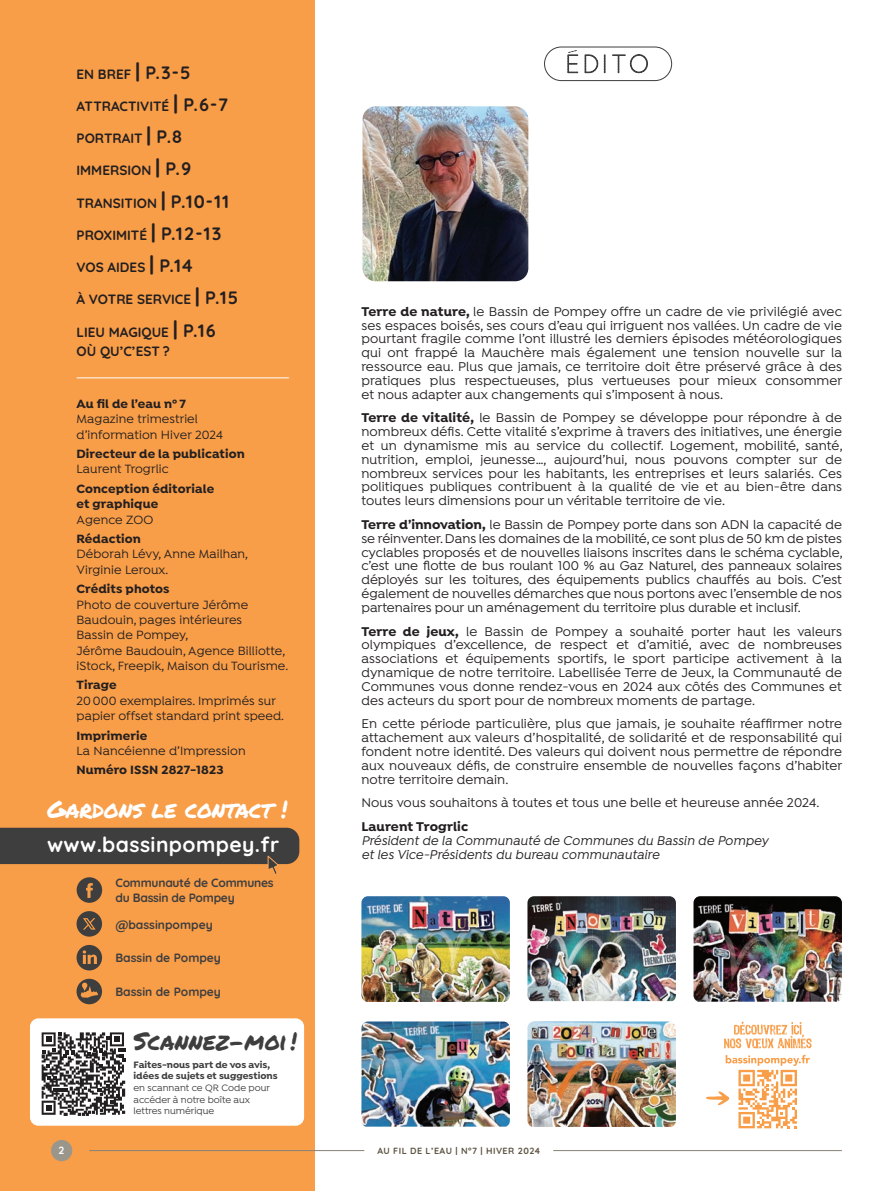
<style>
.page{position:relative;width:893px;height:1191px;background:#fff}
.page>*{position:absolute;margin:0;border:0;box-sizing:border-box;transform-origin:0 0}
.t1{font:24.45px "Permanent Marker";letter-spacing:.01em;color:#3e3e3f}
.t2{font:24px "Permanent Marker";letter-spacing:-.01em;color:#fff}
.t3{font:700 21px "Quicksand";letter-spacing:.02em;color:#fff}
.t4{font:500 13.5px/13.8px "Isidora";letter-spacing:.01em;color:#231f20;text-align:justify}
.t5{font:700 13.5px/19.5px "Quicksand";color:#231f20}
.t6{font:italic 500 13.5px/13.8px "Isidora";letter-spacing:.01em;color:#231f20}
.t7{font:700 13.5px "Isidora";letter-spacing:.01em;color:#231f20}
.t8{font:500 12.75px/15.3px "Isidora";letter-spacing:.01em;color:#231f20}
.t9{font:700 12.75px/15.3px "Isidora";letter-spacing:.01em;color:#231f20}
.t10{font:700 12px/14.4px "Quicksand";letter-spacing:-.005em;color:#3e3e3f}
.t11{font:700 10.5px "Quicksand";color:#fff}
.t12{font:500 9.9px/11.6px "Isidora";color:#3e3e3f}
.t13{font:700 9.9px/11.6px "Isidora";color:#3e3e3f}
.t14{font:700 9px "Quicksand";letter-spacing:.05em;color:#5e5543}
.s1{font-size:21px}
.s2{font-size:18px}
.s3{font-size:13.5px}
.s4{font-weight:700}
</style>
<div class="page">
<img style="left:361px;top:896px;width:149px;height:106px">
<img style="left:361px;top:1021px;width:149px;height:105px">
<img style="left:527px;top:896px;width:149px;height:105px">
<img style="left:527px;top:1021px;width:149px;height:105px">
<img style="left:693px;top:896px;width:149px;height:105px">
<div style="left:0;top:0;width:315px;height:1191px;background:#f89d48"></div>
<hr style="left:77px;top:377px;width:212px;height:1px;background:#fff">
<img style="left:362px;top:106px;width:166px;height:175px">
<div style="left:29px;top:1017px;width:276px;height:109px;background:#fff;border-radius:9px"></div>
<div style="left:28px;top:1017px;width:278px;height:110px;border:1px solid #f89d48;border-radius:9px"></div>
<svg style="left:42px;top:1032px;width:83px;height:84px"></svg>
<svg style="left:724px;top:1021px;width:88px;height:27px"></svg>
<svg style="left:706px;top:1055px;width:104px;height:73px"></svg>
<hr style="left:554px;top:1150px;width:288px;height:1px;background:#878277">
<hr style="left:90px;top:1150px;width:274px;height:1px;background:#878277">
<div style="left:51px;top:1140px;width:21px;height:21px;background:#9b968c;border-radius:50%"></div>
<svg style="left:585px;top:55px;width:13px;height:18px"></svg>
<svg style="left:604px;top:55px;width:1px;height:18px"></svg>
<svg style="left:612px;top:54px;width:36px;height:19px"></svg>
<div style="left:544px;top:47px;width:128px;height:34px;border:1px solid #3e3e3f;border-radius:17px"></div>
<svg style="left:568px;top:50px;width:10px;height:23px"></svg>
<svg style="left:0;top:827px;width:299px;height:75px"></svg>
<svg style="left:77px;top:945px;width:25px;height:25px"></svg>
<svg style="left:77px;top:978px;width:25px;height:26px"></svg>
<div style="left:77px;top:911px;width:25px;height:25px;background:#3e3e3f;border-radius:50%"></div>
<svg style="left:83px;top:918px;width:12px;height:11px"></svg>
<p class="t5" style="left:77px;top:63px;width:115px">EN BREF <span class="s1">|</span> <span class="s2">P.3-5</span></p>
<p class="t5" style="left:77px;top:95px;width:153px">ATTRACTIVITÉ <span class="s1">|</span> <span class="s2">P.6-7</span></p>
<p class="t5" style="left:77px;top:127px;width:107px">PORTRAIT <span class="s1">|</span> <span class="s2">P.8</span></p>
<p class="t5" style="left:77px;top:159px;width:116px">IMMERSION <span class="s1">|</span> <span class="s2">P.9</span></p>
<p class="t5" style="left:77px;top:192px;width:154px">TRANSITION <span class="s1">|</span> <span class="s2">P.10-11</span></p>
<p class="t5" style="left:77px;top:224px;width:146px">PROXIMITÉ <span class="s1">|</span> <span class="s2">P.12-13</span></p>
<p class="t5" style="left:77px;top:256px;width:118px">VOS AIDES <span class="s1">|</span> <span class="s2">P.14</span></p>
<p class="t5" style="left:77px;top:288px;width:163px">À VOTRE SERVICE <span class="s1">|</span> <span class="s2">P.15</span></p>
<p class="t5" style="left:77px;top:321px;width:141px">LIEU MAGIQUE <span class="s1">|</span> <span class="s2">P.16<br></span>OÙ QU’C’EST ?</p>
<p class="t9" style="left:77px;top:396px;width:111px">Au fil de l’eau nº 7</p>
<p class="t8" style="left:77px;top:412px;width:148px">Magazine trimestriel d’information Hiver 2024</p>
<p class="t9" style="left:77px;top:446px;width:170px">Directeur de la publication</p>
<p class="t8" style="left:77px;top:462px;width:94px">Laurent Trogrlic</p>
<p class="t9" style="left:77px;top:481px;width:139px">Conception éditoriale et graphique</p>
<p class="t8" style="left:77px;top:512px;width:78px">Agence ZOO</p>
<p class="t9" style="left:77px;top:531px;width:66px">Rédaction</p>
<p class="t8" style="left:77px;top:547px;width:173px">Déborah Lévy, Anne Mailhan,<br>Virginie Leroux.</p>
<p class="t9" style="left:77px;top:582px;width:95px">Crédits photos</p>
<p class="t8" style="left:77px;top:597px;width:213px">Photo de couverture Jérôme<br>Baudouin, pages intérieures<br>Bassin de Pompey,<br>Jérôme Baudouin, Agence Billiotte, iStock, Freepik, Maison du Tourisme.</p>
<p class="t9" style="left:77px;top:678px;width:42px">Tirage</p>
<p class="t8" style="left:77px;top:693px;width:209px">20 000 exemplaires. Imprimés sur papier offset standard print speed.</p>
<p class="t9" style="left:77px;top:728px;width:72px">Imprimerie</p>
<p class="t8" style="left:77px;top:743px;width:171px">La Nancéienne d’Impression</p>
<p class="t9" style="left:77px;top:763px;width:149px">Numéro ISSN 2827-1823</p>
<h2 class="t2" style="left:47px;top:791px;width:242px">GARDONS LE CONTACT !</h2>
<h3 class="t3" style="left:47px;top:828px;width:234px">www.bassinpompey.fr</h3>
<p class="t10" style="left:115px;top:874px;width:160px">Communauté de Communes du Bassin de Pompey</p>
<p class="t10" style="left:115px;top:916px;width:99px"><span class="s3">@</span>bassinpompey</p>
<p class="t10" style="left:115px;top:949px;width:107px">Bassin de Pompey</p>
<p class="t10" style="left:115px;top:983px;width:107px">Bassin de Pompey</p>
<h1 class="t1" style="left:134px;top:1022px;width:165px">SCANNEZ-MOI!</h1>
<p class="t13" style="left:134px;top:1059px;width:146px">Faites-nous part de vos avis, idées de sujets et suggestions</p>
<p class="t12" style="left:134px;top:1082px;width:138px">en scannant ce QR Code pour accéder à notre boîte aux lettres numérique</p>
<p class="t4" style="left:361px;top:305px;width:482px"><span class="s4">Terre de nature,</span> le Bassin de Pompey offre un cadre de vie privilégié avec ses espaces boisés, ses cours d’eau qui irriguent nos vallées. Un cadre de vie pourtant fragile comme l’ont illustré les derniers épisodes météorologiques qui ont frappé la Mauchère mais également une tension nouvelle sur la ressource eau. Plus que jamais, ce territoire doit être préservé grâce à des pratiques plus respectueuses, plus vertueuses pour mieux consommer et nous adapter aux changements qui s’imposent à nous.</p>
<p class="t4" style="left:361px;top:412px;width:483px"><span class="s4">Terre de vitalité,</span> le Bassin de Pompey se développe pour répondre à de nombreux défis. Cette vitalité s’exprime à travers des initiatives, une énergie et un dynamisme mis au service du collectif. Logement, mobilité, santé, nutrition, emploi, jeunesse…, aujourd’hui, nous pouvons compter sur de nombreux services pour les habitants, les entreprises et leurs salariés. Ces politiques publiques contribuent à la qualité de vie et au bien-être dans toutes leurs dimensions pour un véritable territoire de vie.</p>
<p class="t4" style="left:361px;top:518px;width:483px"><span class="s4">Terre d’innovation,</span> le Bassin de Pompey porte dans son ADN la capacité de se réinventer. Dans les domaines de la mobilité, ce sont plus de 50 km de pistes cyclables proposés et de nouvelles liaisons inscrites dans le schéma cyclable, c’est une flotte de bus roulant 100 % au Gaz Naturel, des panneaux solaires déployés sur les toitures, des équipements publics chauffés au bois. C’est également de nouvelles démarches que nous portons avec l’ensemble de nos partenaires pour un aménagement du territoire plus durable et inclusif.</p>
<p class="t4" style="left:361px;top:625px;width:482px"><span class="s4">Terre de jeux,</span> le Bassin de Pompey a souhaité porter haut les valeurs olympiques d’excellence, de respect et d’amitié, avec de nombreuses associations et équipements sportifs, le sport participe activement à la dynamique de notre territoire. Labellisée Terre de Jeux, la Communauté de Communes vous donne rendez-vous en 2024 aux côtés des Communes et des acteurs du sport pour de nombreux moments de partage.</p>
<p class="t4" style="left:361px;top:718px;width:482px">En cette période particulière, plus que jamais, je souhaite réaffirmer notre attachement aux valeurs d’hospitalité, de solidarité et de responsabilité qui fondent notre identité. Des valeurs qui doivent nous permettre de répondre aux nouveaux défis, de construire ensemble de nouvelles façons d’habiter notre territoire demain.</p>
<p class="t4" style="left:361px;top:797px;width:460px">Nous vous souhaitons à toutes et tous une belle et heureuse année 2024.</p>
<p class="t7" style="left:361px;top:818px;width:108px">Laurent Trogrlic</p>
<p class="t6" style="left:361px;top:834px;width:408px">Président de la Communauté de Communes du Bassin de Pompey et les Vice-Présidents du bureau communautaire</p>
<p class="t11" style="left:58px;top:1142px;width:7px">2</p>
<p class="t14" style="left:377px;top:1143px;width:164px">AU FIL DE L’EAU | N°7 | HIVER 2024</p>
</div>
